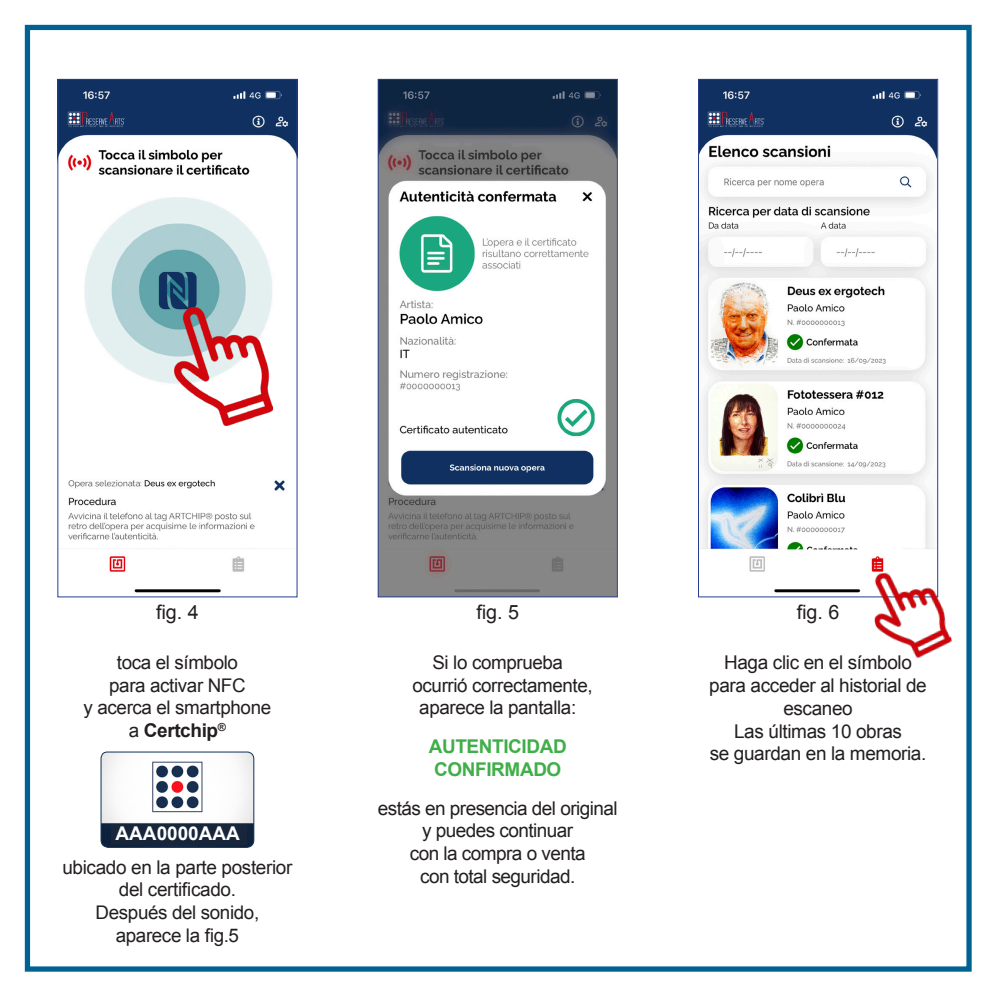
<style>
.page{position:relative;width:993px;height:993px;background:#fff}
.page>*{position:absolute;margin:0;border:0;box-sizing:border-box;transform-origin:0 0}
.t1{font:19.78px "Arial";color:#231f20}
.t2{font:18.9px/22.8px "Arial";letter-spacing:-.02em;color:#231f20;text-align:center}
.t3{font:700 18.9px "Arial";letter-spacing:-.02em;color:#40ae49}
.t4{font:700 18.9px "Arial";letter-spacing:-.02em;color:#231f20}
.t5{font:700 18.9px "Arial";color:#fff}
.t6{font:18.72px "Arial";letter-spacing:-.02em;color:#231f20}
.s1{font-weight:400;font-size:18.72px}
</style>
<div class="page">
<img style="left:59px;top:81px;width:236px;height:512px">
<div style="left:57px;top:79px;width:240px;height:518px;border:1px solid #253f8e"></div>
<img style="left:379px;top:81px;width:236px;height:514px">
<div style="left:377px;top:79px;width:240px;height:518px;border:1px solid #253f8e"></div>
<img style="left:699px;top:81px;width:236px;height:512px">
<div style="left:697px;top:79px;width:240px;height:518px;border:1px solid #253f8e"></div>
<img style="left:175px;top:307px;width:98px;height:118px">
<svg style="left:100px;top:751px;width:154px;height:96px"></svg>
<div style="left:111px;top:823px;width:136px;height:21px;background:#17263b"></div>
<img style="left:868px;top:565px;width:84px;height:93px">
<div style="left:25px;top:25px;width:946px;height:946px;border:5px solid #006291"></div>
<p class="t1" style="left:156px;top:599px;width:44px">fig. 4</p>
<p class="t1" style="left:476px;top:599px;width:44px">fig. 5</p>
<p class="t1" style="left:796px;top:599px;width:44px">fig. 6</p>
<p class="t6" style="left:432px;top:650px;width:132px">Si lo comprueba</p>
<p class="t6" style="left:412px;top:672px;width:182px">ocurrió correctamente,</p>
<p class="t6" style="left:419px;top:695px;width:158px">aparece la pantalla:</p>
<p class="t3" style="left:428px;top:733px;width:140px">AUTENTICIDAD</p>
<p class="t3" style="left:434px;top:756px;width:129px">CONFIRMADO</p>
<p class="t2" style="left:378px;top:796px;width:241px">estás en presencia del original</p>
<p class="t2" style="left:422px;top:819px;width:152px">y puedes continuar</p>
<p class="t2" style="left:410px;top:842px;width:177px">con la compra o venta</p>
<p class="t2" style="left:420px;top:864px;width:157px">con total seguridad.</p>
<p class="t2" style="left:724px;top:651px;width:189px">Haga clic en el símbolo</p>
<p class="t2" style="left:709px;top:674px;width:219px">para acceder al historial de escaneo</p>
<p class="t2" style="left:734px;top:719px;width:169px">Las últimas 10 obras</p>
<p class="t2" style="left:709px;top:742px;width:218px">se guardan en la memoria.</p>
<p class="t6" style="left:117px;top:650px;width:123px">toca el símbolo</p>
<p class="t6" style="left:109px;top:672px;width:138px">para activar NFC</p>
<p class="t6" style="left:84px;top:695px;width:189px">y acerca el smartphone</p>
<p class="t4" style="left:129px;top:717px;width:98px"><span class="s1">a</span> Certchip<sup>®</sup></p>
<p class="t5" style="left:115px;top:821px;width:126px">AAA0000AAA</p>
<p class="t2" style="left:62px;top:855px;width:231px">ubicado en la parte posterior del certificado.</p>
<p class="t6" style="left:96px;top:899px;width:165px">Después del sonido,</p>
<p class="t6" style="left:116px;top:922px;width:125px">aparece la fig.5</p>
</div>
